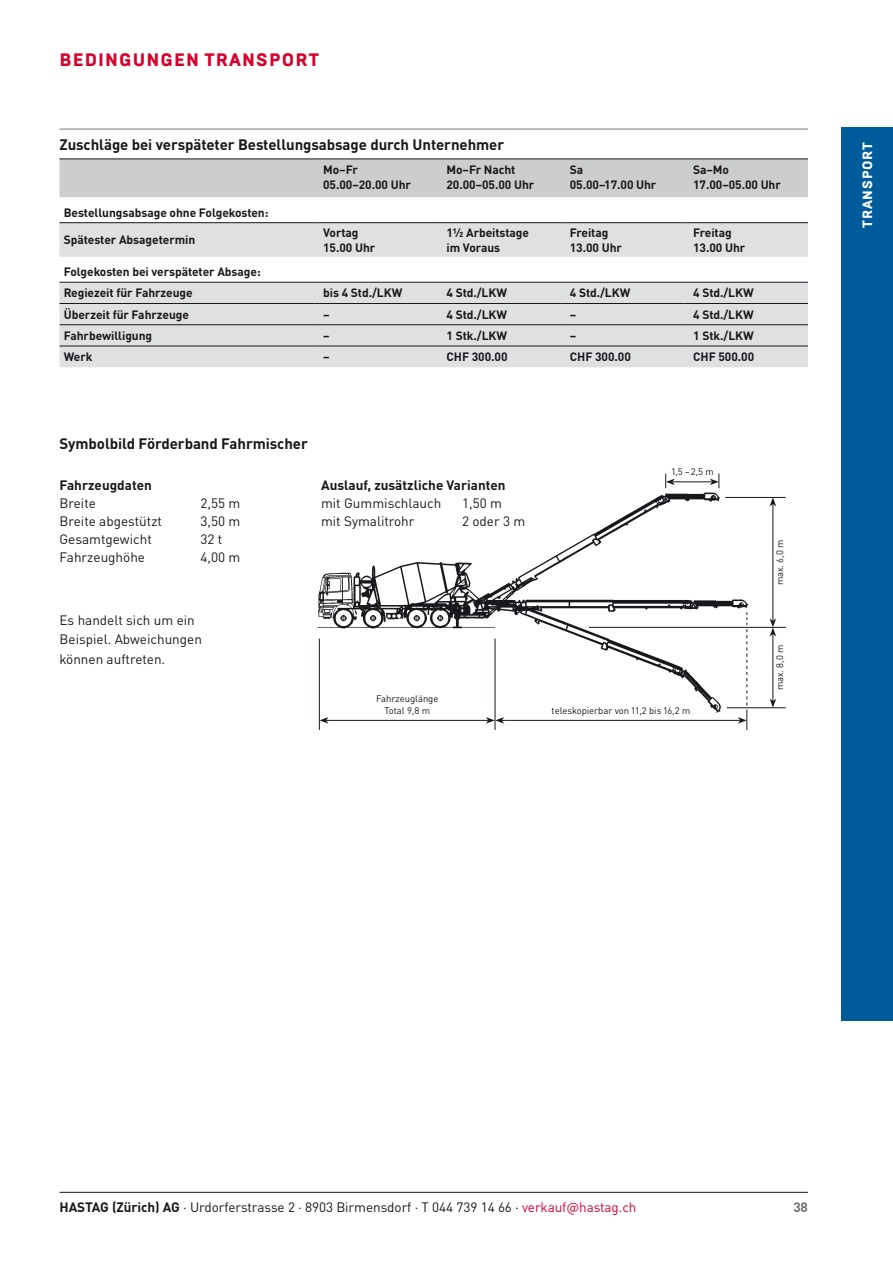
<style>
.page{position:relative;width:893px;height:1263px;background:#fff}
.page>*{position:absolute;margin:0;border:0;box-sizing:border-box;transform-origin:0 0}
.t1{font:800 18px "Brutal Type";letter-spacing:.06em;color:#d6002b}
.t2{font:700 15px "DIN Pro";letter-spacing:-.005em;color:#1a171c}
.t3{font:13.5px/19.5px "DIN Pro";color:#1a171c}
.t4{font:700 13.5px "DIN Pro";color:#1a171c}
.t5{font:800 13.5px "Brutal Type";letter-spacing:.06em;color:#fff}
.t6{font:700 13.5px "DIN Pro";color:#707173}
.t7{font:700 12px/15px "DIN Pro";letter-spacing:-.005em;color:#1a171c}
.t8{font:9.45px/12.1px "DIN Pro";color:#1a171c;text-align:center}
.s1{font-weight:700}
.s2{color:#d6002b}
</style>
<div class="page">
<hr style="left:60px;top:1192px;width:748px;height:1px;background:#1a171c">
<svg style="left:60px;top:158px;width:748px;height:1px"></svg>
<div style="left:60px;top:160px;width:748px;height:37px;background:#cccdce"></div>
<svg style="left:60px;top:223px;width:748px;height:144px;fill:#dfe0e1"></svg>
<hr style="left:60px;top:159px;width:255px;height:1px;background:#1a171c">
<hr style="left:315px;top:159px;width:123px;height:1px;background:#1a171c">
<hr style="left:438px;top:159px;width:123px;height:1px;background:#1a171c">
<hr style="left:561px;top:159px;width:124px;height:1px;background:#1a171c">
<hr style="left:685px;top:159px;width:123px;height:1px;background:#1a171c">
<hr style="left:60px;top:222px;width:255px;height:1px;background:#1a171c">
<hr style="left:315px;top:222px;width:123px;height:1px;background:#1a171c">
<hr style="left:438px;top:222px;width:123px;height:1px;background:#1a171c">
<hr style="left:561px;top:222px;width:124px;height:1px;background:#1a171c">
<hr style="left:685px;top:222px;width:123px;height:1px;background:#1a171c">
<hr style="left:60px;top:282px;width:255px;height:1px;background:#1a171c">
<hr style="left:315px;top:282px;width:123px;height:1px;background:#1a171c">
<hr style="left:438px;top:282px;width:123px;height:1px;background:#1a171c">
<hr style="left:561px;top:282px;width:124px;height:1px;background:#1a171c">
<hr style="left:685px;top:282px;width:123px;height:1px;background:#1a171c">
<hr style="left:60px;top:303px;width:255px;height:1px;background:#1a171c">
<hr style="left:315px;top:303px;width:123px;height:1px;background:#1a171c">
<hr style="left:438px;top:303px;width:123px;height:1px;background:#1a171c">
<hr style="left:561px;top:303px;width:124px;height:1px;background:#1a171c">
<hr style="left:685px;top:303px;width:123px;height:1px;background:#1a171c">
<hr style="left:60px;top:324px;width:255px;height:1px;background:#1a171c">
<hr style="left:315px;top:324px;width:123px;height:1px;background:#1a171c">
<hr style="left:438px;top:324px;width:123px;height:1px;background:#1a171c">
<hr style="left:561px;top:324px;width:124px;height:1px;background:#1a171c">
<hr style="left:685px;top:324px;width:123px;height:1px;background:#1a171c">
<hr style="left:60px;top:346px;width:255px;height:1px;background:#1a171c">
<hr style="left:315px;top:346px;width:123px;height:1px;background:#1a171c">
<hr style="left:438px;top:346px;width:123px;height:1px;background:#1a171c">
<hr style="left:561px;top:346px;width:124px;height:1px;background:#1a171c">
<hr style="left:685px;top:346px;width:123px;height:1px;background:#1a171c">
<hr style="left:60px;top:128px;width:255px;height:2px;background:#b2b3b5">
<hr style="left:315px;top:128px;width:123px;height:2px;background:#b2b3b5">
<hr style="left:438px;top:128px;width:123px;height:2px;background:#b2b3b5">
<hr style="left:561px;top:128px;width:124px;height:2px;background:#b2b3b5">
<hr style="left:685px;top:128px;width:123px;height:2px;background:#b2b3b5">
<div style="left:842px;top:128px;width:51px;height:892px;background:#005b9b"></div>
<img style="left:317px;top:481px;width:438px;height:243px">
<hr style="left:725px;top:497px;width:61px;height:1px;background:#1a171c">
<hr style="left:589px;top:627px;width:197px;height:1px;background:#1a171c">
<hr style="left:727px;top:707px;width:59px;height:1px;background:#1a171c">
<hr style="left:773px;top:504px;width:1px;height:117px;background:#1a171c">
<svg style="left:770px;top:497px;width:6px;height:9px"></svg>
<hr style="left:773px;top:634px;width:1px;height:67px;background:#1a171c">
<svg style="left:770px;top:618px;width:6px;height:18px"></svg>
<svg style="left:770px;top:699px;width:6px;height:9px"></svg>
<hr style="left:319px;top:639px;width:1px;height:91px;background:#1a171c">
<hr style="left:495px;top:639px;width:1px;height:91px;background:#1a171c">
<hr style="left:326px;top:720px;width:162px;height:1px;background:#1a171c">
<svg style="left:320px;top:717px;width:8px;height:7px"></svg>
<hr style="left:502px;top:720px;width:238px;height:1px;background:#1a171c">
<svg style="left:486px;top:717px;width:18px;height:7px"></svg>
<svg style="left:738px;top:612px;width:10px;height:118px"></svg>
<hr style="left:672px;top:482px;width:40px;height:1px;background:#1a171c">
<svg style="left:665px;top:473px;width:10px;height:15px"></svg>
<svg style="left:710px;top:473px;width:10px;height:15px"></svg>
<h1 class="t1" style="left:60px;top:48px;width:261px">BEDINGUNGEN TRANSPORT</h1>
<p class="t2" style="left:60px;top:132px;width:446px">Zuschläge bei verspäteter Bestellungsabsage durch Unternehmer</p>
<p class="t7" style="left:323px;top:161px;width:89px">Mo–Fr<br>05.00–20.00 Uhr</p>
<p class="t7" style="left:446px;top:161px;width:89px">Mo–Fr Nacht<br>20.00–05.00 Uhr</p>
<p class="t7" style="left:570px;top:161px;width:88px">Sa<br>05.00–17.00 Uhr</p>
<p class="t7" style="left:693px;top:161px;width:89px">Sa–Mo<br>17.00–05.00 Uhr</p>
<p class="t7" style="left:64px;top:203px;width:206px">Bestellungsabsage ohne Folgekosten:</p>
<p class="t7" style="left:64px;top:231px;width:133px">Spätester Absagetermin</p>
<p class="t7" style="left:323px;top:224px;width:54px">Vortag<br>15.00 Uhr</p>
<p class="t7" style="left:446px;top:224px;width:84px">1½ Arbeitstage im Voraus</p>
<p class="t7" style="left:570px;top:224px;width:54px">Freitag<br>13.00 Uhr</p>
<p class="t7" style="left:693px;top:224px;width:54px">Freitag<br>13.00 Uhr</p>
<p class="t7" style="left:64px;top:260px;width:198px;line-height:21.5px">Folgekosten bei verspäteter Absage:<br>Regiezeit für Fahrzeuge</p>
<p class="t7" style="left:323px;top:284px;width:81px">bis 4 Std./LKW</p>
<p class="t7" style="left:446px;top:284px;width:62px">4 Std./LKW</p>
<p class="t7" style="left:570px;top:284px;width:62px">4 Std./LKW</p>
<p class="t7" style="left:693px;top:284px;width:62px">4 Std./LKW</p>
<p class="t7" style="left:64px;top:305px;width:127px">Überzeit für Fahrzeuge</p>
<p class="t7" style="left:323px;top:305px;width:8px">–</p>
<p class="t7" style="left:446px;top:305px;width:62px">4 Std./LKW</p>
<p class="t7" style="left:570px;top:305px;width:8px">–</p>
<p class="t7" style="left:693px;top:305px;width:62px">4 Std./LKW</p>
<p class="t7" style="left:64px;top:327px;width:90px">Fahrbewilligung</p>
<p class="t7" style="left:323px;top:327px;width:8px">–</p>
<p class="t7" style="left:447px;top:327px;width:62px">1 Stk./LKW</p>
<p class="t7" style="left:570px;top:327px;width:8px">–</p>
<p class="t7" style="left:693px;top:327px;width:62px">1 Stk./LKW</p>
<p class="t7" style="left:64px;top:348px;width:30px">Werk</p>
<p class="t7" style="left:323px;top:348px;width:8px">–</p>
<p class="t7" style="left:447px;top:348px;width:62px">CHF 300.00</p>
<p class="t7" style="left:570px;top:348px;width:62px">CHF 300.00</p>
<p class="t7" style="left:693px;top:348px;width:62px">CHF 500.00</p>
<p class="t2" style="left:60px;top:431px;width:250px">Symbolbild Förderband Fahrmischer</p>
<p class="t4" style="left:60px;top:474px;width:94px">Fahrzeugdaten</p>
<p class="t3" style="left:60px;top:492px;width:38px">Breite</p>
<p class="t3" style="left:201px;top:492px;width:41px">2,55 m</p>
<p class="t3" style="left:60px;top:510px;width:104px">Breite abgestützt</p>
<p class="t3" style="left:201px;top:510px;width:41px">3,50 m</p>
<p class="t3" style="left:60px;top:528px;width:94px">Gesamtgewicht</p>
<p class="t3" style="left:201px;top:528px;width:23px">32 t</p>
<p class="t3" style="left:60px;top:546px;width:87px">Fahrzeughöhe</p>
<p class="t3" style="left:201px;top:546px;width:41px">4,00 m</p>
<p class="t4" style="left:321px;top:474px;width:186px">Auslauf, zusätzliche Varianten</p>
<p class="t3" style="left:321px;top:492px;width:122px">mit Gummischlauch</p>
<p class="t3" style="left:462px;top:492px;width:41px">1,50 m</p>
<p class="t3" style="left:321px;top:510px;width:95px">mit Symalitrohr</p>
<p class="t3" style="left:462px;top:510px;width:65px">2 oder 3 m</p>
<p class="t3" style="left:60px;top:609px;width:144px">Es handelt sich um ein<br>Beispiel. Abweichungen können auftreten.</p>
<p class="t8" style="left:376px;top:691px;width:64px">Fahrzeuglänge<br>Total 9,8 m</p>
<p class="t8" style="left:671px;top:465px;width:44px">1,5 –2,5 m</p>
<p class="t8" style="left:552px;top:704px;width:140px">teleskopierbar von 11,2 bis 16,2 m</p>
<p class="t8" style="left:773px;top:585px;width:47px;rotate:-90deg">max. 6,0 m</p>
<p class="t8" style="left:773px;top:690px;width:47px;rotate:-90deg">max. 8,0 m</p>
<p class="t5" style="left:859px;top:228px;width:87px;rotate:-90deg">TRANSPORT</p>
<p class="t3" style="left:60px;top:1196px;width:578px"><span class="s1">HASTAG (Zürich) AG</span> · Urdorferstrasse 2 · 8903 Birmensdorf · T 044 739 14 66 · <span class="s2">verkauf@hastag.ch</span></p>
<p class="t6" style="left:793px;top:1195px;width:16px">38</p>
</div>
